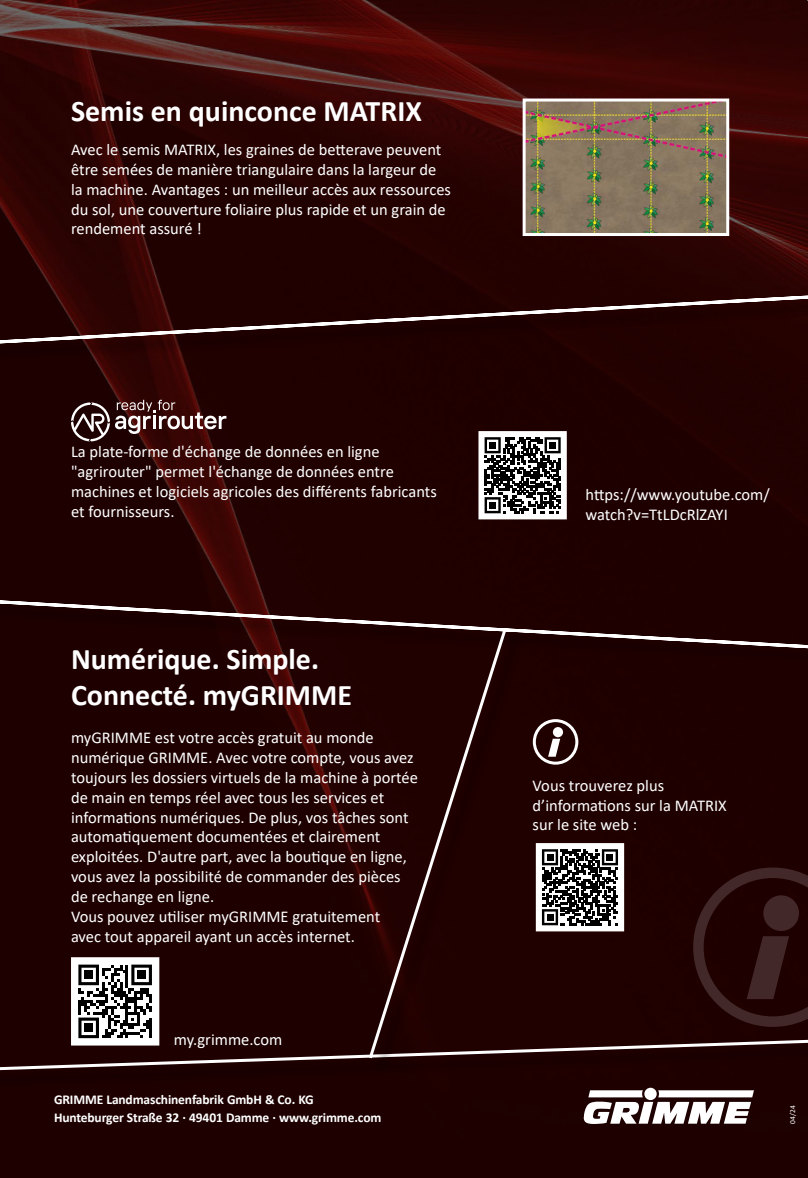
<style>
.page{position:relative;width:808px;height:1178px;background:#fff}
.page>*{position:absolute;margin:0;border:0;box-sizing:border-box;transform-origin:0 0}
.t1{font:700 30px/36px "Calibri";color:#fff}
.t2{font:16.5px/19.8px "Calibri";color:#fff}
.t3{font:700 13.5px/18.6px "Calibri";letter-spacing:-.01em;color:#fff}
.t4{font:7.5px "Calibri";color:#fff}
</style>
<div class="page">
<img style="left:0;top:0;width:808px;height:1178px">
<svg style="left:584px;top:1095px;width:170px;height:29px"></svg>
<div style="left:0;top:594px;width:808px;height:76px;background:#1f0000"></div>
<svg style="left:0;top:589px;width:808px;height:64px"></svg>
<div style="left:0;top:1042px;width:808px;height:53px;background:#1e0000"></div>
<div style="left:372px;top:631px;width:152px;height:445px;background:#200100"></div>
<svg style="left:366px;top:625px;width:143px;height:224px"></svg>
<img style="left:527px;top:103px;width:198px;height:129px">
<div style="left:523px;top:99px;width:206px;height:137px;border:3px solid #fff"></div>
<svg style="left:71px;top:400px;width:155px;height:41px;background:#5a3a39"></svg>
<svg style="left:482px;top:435px;width:81px;height:80px"></svg>
<svg style="left:485px;top:437px;width:76px;height:76px"></svg>
<div style="left:489px;top:442px;width:7px;height:7px;background:#000"></div>
<div style="left:549px;top:442px;width:7px;height:7px;background:#000"></div>
<div style="left:489px;top:502px;width:7px;height:7px;background:#000"></div>
<div style="left:478px;top:431px;width:89px;height:88px;border:3px solid #fff"></div>
<div style="left:0;top:293px;width:808px;height:76px;background:#000;opacity:.5"></div>
<svg style="left:0;top:289px;width:808px;height:64px;background:#2e0f0e"></svg>
<div style="left:533px;top:719px;width:45px;height:46px;border:3px solid #fff;border-radius:50%"></div>
<div style="left:553px;top:727px;width:10px;height:10px;background:#fff;border-radius:50%"></div>
<svg style="left:548px;top:739px;width:12px;height:18px"></svg>
<div style="left:537px;top:844px;width:86px;height:86px;background:#fff"></div>
<svg style="left:0;top:849px;width:808px;height:222px"></svg>
<div style="left:546px;top:854px;width:7px;height:7px;background:#000"></div>
<div style="left:606px;top:854px;width:7px;height:7px;background:#000"></div>
<div style="left:546px;top:914px;width:7px;height:7px;background:#000"></div>
<h1 class="t1" style="left:71px;top:93px;width:352px">Semis en quinconce MATRIX</h1>
<p class="t2" style="left:71px;top:139px;width:382px">Avec le semis MATRIX, les graines de betterave peuvent être semées de manière triangulaire dans la largeur de la machine. Avantages : un meilleur accès aux ressources du sol, une couverture foliaire plus rapide et un grain de rendement assuré !</p>
<p class="t2" style="left:71px;top:442px;width:367px">La plate-forme d'échange de données en ligne "agrirouter" permet l'échange de données entre machines et logiciels agricoles des différents fabricants et fournisseurs.</p>
<h1 class="t1" style="left:71px;top:641px;width:282px">Numérique. Simple.<br>Connecté. myGRIMME</h1>
<p class="t2" style="left:71px;top:728px;width:348px">myGRIMME est votre accès gratuit au monde numérique GRIMME. Avec votre compte, vous avez toujours les dossiers virtuels de la machine à portée de main en temps réel avec tous les services et informations numériques. De plus, vos tâches sont automatiquement documentées et clairement exploitées. D'autre part, avec la boutique en ligne, vous avez la possibilité de commander des pièces de rechange en ligne.<br>Vous pouvez utiliser myGRIMME gratuitement<br>avec tout appareil ayant un accès internet.</p>
<p class="t2" style="left:174px;top:1029px;width:110px">my.grimme.com</p>
<p class="t3" style="left:54px;top:1090px;width:329px">GRIMME Landmaschinenfabrik GmbH &amp; Co. KG<br>Hunteburger Straße 32 · 49401 Damme · www.grimme.com</p>
<p class="t2" style="left:586px;top:484px;width:186px">https://www.youtube.com/ watch?v=TtLDcRlZAYI</p>
<p class="t2" style="left:533px;top:775px;width:196px">Vous trouverez plus d’informations sur la MATRIX sur le site web :</p>
<p class="t4" style="left:787px;top:1124px;width:20px;rotate:-90deg">04/24</p>
</div>
